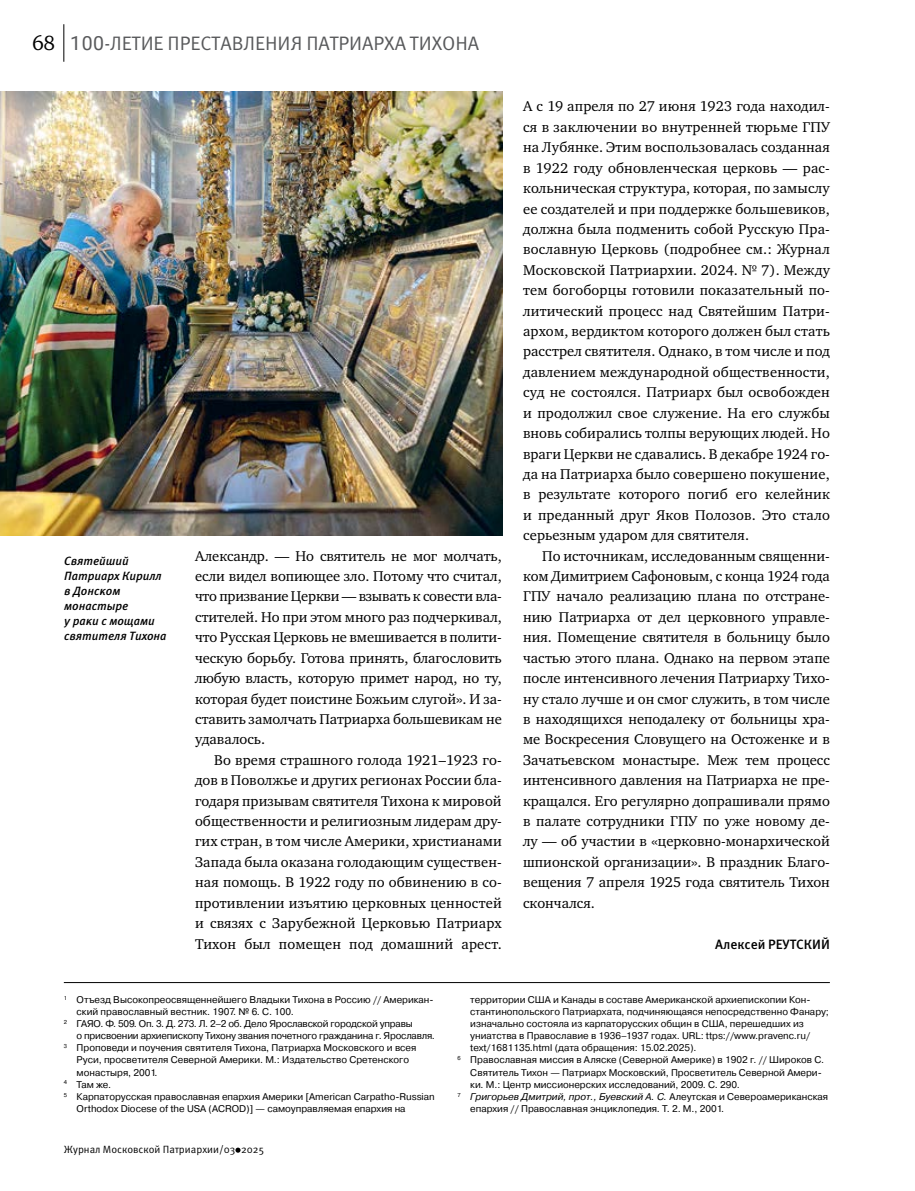
<style>
.page{position:relative;width:915px;height:1191px;background:#fff}
.page>*{position:absolute;margin:0;border:0;box-sizing:border-box;transform-origin:0 0}
.t1{font:19.5px "Meta Pro";letter-spacing:-.005em;color:#58595b}
.t2{font:14.55px/20.4px "Charter ITC";letter-spacing:.01em;color:#000;text-align:justify}
.t3{font:500 13.5px "Meta Pro";letter-spacing:-.005em;color:#000}
.t4{font:italic 500 12px/15px "Meta Pro";letter-spacing:-.005em;color:#000}
.t5{font:10.5px "Meta Pro";color:#000}
.t6{font:9.75px "Pragmatica";color:#000}
.t7{font:9.75px "Pragmatica";letter-spacing:-.02em;color:#000}
.t8{font:italic 9.75px "Pragmatica";color:#000}
.s1{font-family:"Charter ITC";font-size:21px;color:#000}
.s2{font-family:"Roboto"}
.s3{font-style:normal}
</style>
<div class="page">
<svg style="left:235px;top:1147px;width:5px;height:5px"></svg>
<hr style="left:63px;top:24px;width:1px;height:38px;background:#000">
<img style="left:0;top:91px;width:502px;height:445px">
<hr style="left:64px;top:982px;width:765px;height:1px;background:#000">
<h1 class="t1" style="left:32px;top:31px;width:448px"><span class="s1">68</span> <span class="s2">100</span>-ЛЕТИЕ ПРЕСТАВЛЕНИЯ ПАТРИАРХА ТИХОНА</h1>
<p class="t4" style="left:64px;top:553px;width:104px">Святейший<br>Патриарх Кирилл в Донском монастыре<br>у раки с мощами святителя Тихона</p>
<p class="t2" style="left:195px;top:545px;width:308px">Александр. — Но святитель не мог молчать, если видел вопиющее зло. Потому что считал, что призвание Церкви — взывать к совести вла&shy;стителей. Но при этом много раз подчеркивал, что Русская Церковь не вмешивается в полити&shy;ческую борьбу. Готова принять, благословить любую власть, которую примет народ, но ту, которая будет поистине Божьим слугой». И за&shy;ставить замолчать Патриарха большевикам не удавалось.</p>
<p class="t2" style="left:195px;top:749px;width:308px;text-indent:19px">Во время страшного голода 1921–1923 го&shy;дов в Поволжье и других регионах России бла&shy;годаря призывам святителя Тихона к мировой общественности и религиозным лидерам дру&shy;гих стран, в том числе Америки, христианами Запада была оказана голодающим существен&shy;ная помощь. В 1922 году по обвинению в со&shy;противлении изъятию церковных ценностей и связях с Зарубежной Церковью Патриарх Тихон был помещен под домашний арест.</p>
<p class="t2" style="left:523px;top:96px;width:308px">А с 19 апреля по 27 июня 1923 года находил&shy;ся в заключении во внутренней тюрьме ГПУ на Лубянке. Этим воспользовалась созданная в 1922 году обновленческая церковь — рас&shy;кольническая структура, которая, по замыслу ее создателей и при поддержке большевиков, должна была подменить собой Русскую Пра&shy;вославную Церковь (подробнее см.: Журнал Московской Патриархии. 2024. № 7). Между тем богоборцы готовили показательный по&shy;литический процесс над Святейшим Патри&shy;архом, вердиктом которого должен был стать расстрел святителя. Однако, в том числе и под давлением международной общественности, суд не состоялся. Патриарх был освобожден и продолжил свое служение. На его службы вновь собирались толпы верующих людей. Но враги Церкви не сдавались. В декабре 1924 го&shy;да на Патриарха было совершено покушение, в результате которого погиб его келейник и преданный друг Яков Полозов. Это стало серьезным ударом для святителя.</p>
<p class="t2" style="left:523px;top:545px;width:308px;text-indent:19px">По источникам, исследованным священни&shy;ком Димитрием Сафоновым, с конца 1924 года ГПУ начало реализацию плана по отстране&shy;нию Патриарха от дел церковного управле&shy;ния. Помещение святителя в больницу было частью этого плана. Однако на первом этапе после интенсивного лечения Патриарху Тихо&shy;ну стало лучше и он смог служить, в том числе в находящихся неподалеку от больницы хра&shy;ме Воскресения Словущего на Остоженке и в Зачатьевском монастыре. Меж тем процесс интенсивного давления на Патриарха не пре&shy;кращался. Его регулярно допрашивали прямо в палате сотрудники ГПУ по уже новому де&shy;лу — об участии в «церковно-монархической шпионской организации». В праздник Благо&shy;вещения 7 апреля 1925 года святитель Тихон скончался.</p>
<p class="t3" style="left:715px;top:935px;width:116px">Алексей РЕУТСКИЙ</p>
<p class="t6" style="left:64px;top:992px;width:371px"><sup>1</sup> Отъезд Высокопреосвященнейшего Владыки Тихона в Россию // Американ-</p>
<p class="t6" style="left:77px;top:1004px;width:219px">ский православный вестник. 1907. № 6. С. 100.</p>
<p class="t7" style="left:64px;top:1016px;width:350px"><sup>2</sup> ГАЯО. Ф. 509. Оп. 3. Д. 273. Л. 2–2 об. Дело Ярославской городской управы</p>
<p class="t7" style="left:77px;top:1028px;width:360px">о присвоении архиепископу Тихону звания почетного гражданина г. Ярославля.</p>
<p class="t6" style="left:64px;top:1040px;width:354px"><sup>3</sup> Проповеди и поучения святителя Тихона, Патриарха Московского и всея</p>
<p class="t6" style="left:77px;top:1052px;width:334px">Руси, просветителя Северной Америки. М.: Издательство Сретенского</p>
<p class="t6" style="left:77px;top:1065px;width:82px">монастыря, 2001.</p>
<p class="t6" style="left:64px;top:1077px;width:49px"><sup>4</sup> Там же.</p>
<p class="t6" style="left:64px;top:1089px;width:372px"><sup>5</sup> Карпаторусская православная епархия Америки [American Carpatho-Russian</p>
<p class="t6" style="left:77px;top:1101px;width:330px">Orthodox Diocese of the USA (ACROD)] — самоуправляемая епархия на</p>
<p class="t5" style="left:64px;top:1142px;width:201px">Журнал Московской Патриархии/03 2025</p>
<p class="t6" style="left:470px;top:992px;width:342px">территории США и Канады в составе Американской архиепископии Кон-</p>
<p class="t6" style="left:470px;top:1004px;width:360px">стантинопольского Патриархата, подчиняющаяся непосредственно Фанару;</p>
<p class="t6" style="left:470px;top:1016px;width:335px">изначально состояла из карпаторусских общин в США, перешедших из</p>
<p class="t6" style="left:470px;top:1028px;width:341px">униатства в Православие в 1936–1937 годах. URL: ttps://www.pravenc.ru/</p>
<p class="t6" style="left:470px;top:1040px;width:228px">text/1681135.html (дата обращения: 15.02.2025).</p>
<p class="t6" style="left:457px;top:1052px;width:368px"><sup>6</sup> Православная миссия в Аляске (Северной Америке) в 1902 г. // Широков С.</p>
<p class="t6" style="left:470px;top:1065px;width:353px">Святитель Тихон — Патриарх Московский, Просветитель Северной Амери-</p>
<p class="t6" style="left:470px;top:1077px;width:271px">ки. М.: Центр миссионерских исследований, 2009. С. 290.</p>
<p class="t8" style="left:457px;top:1090px;width:372px"><sup>7</sup> Григорьев Дмитрий, прот., Буевский А. С. <span class="s3">Алеутская и Североамериканская</span></p>
<p class="t6" style="left:470px;top:1101px;width:255px">епархия // Православная энциклопедия. Т. 2. М., 2001.</p>
</div>
